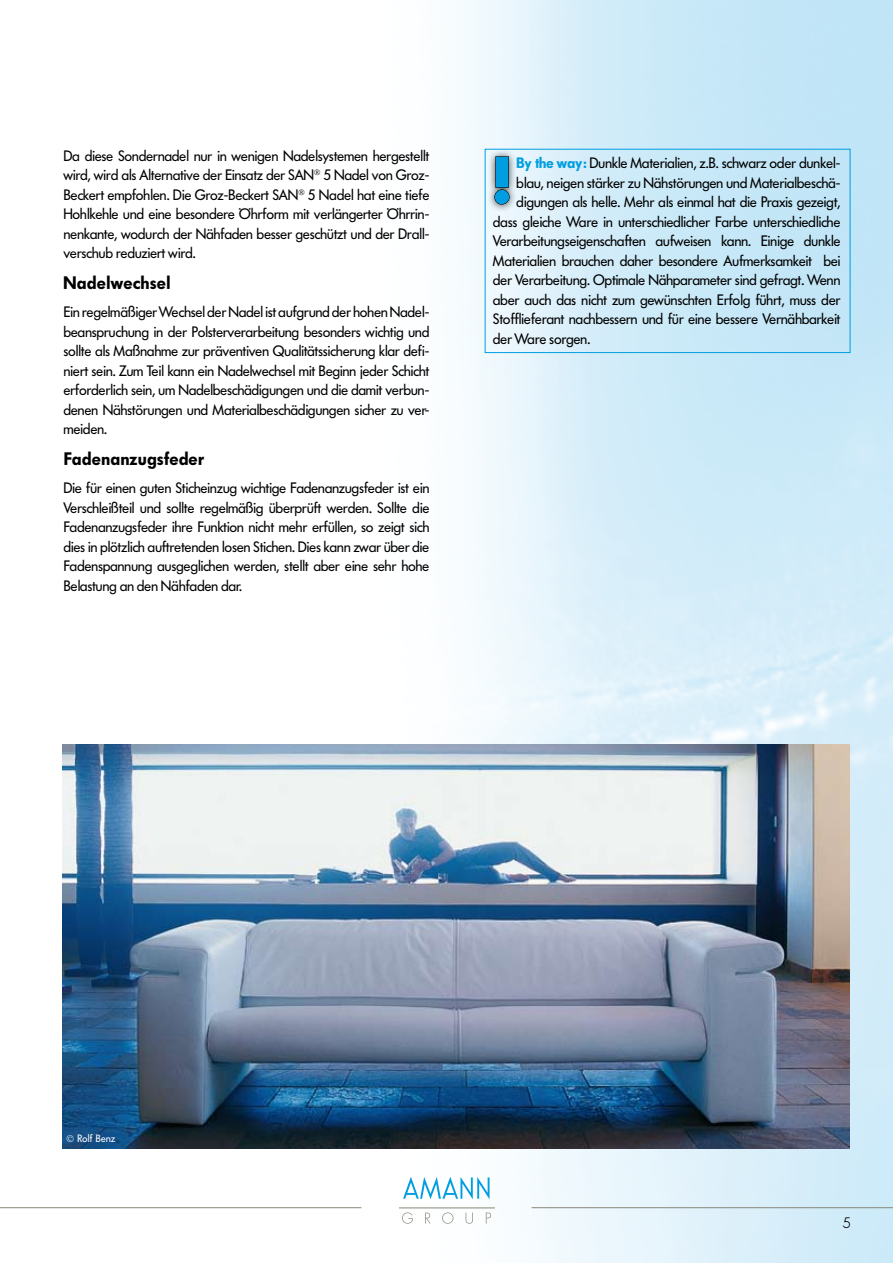
<style>
.page{position:relative;width:893px;height:1263px;background:#fff}
.page>*{position:absolute;margin:0;border:0;box-sizing:border-box;transform-origin:0 0}
.t1{font:66px "Fut Bol";color:#009ee0}
.t2{font:18px "Fut Hea";letter-spacing:.02em;color:#000}
.t3{font:15px/19.5px "Fut Boo Reg";color:#000;text-align:justify}
.t4{font:15px "Fut Lig";color:#000}
.t5{font:10.5px "Fut Boo Reg";letter-spacing:.02em;color:#fff}
.s1{font-family:"Fut Hea";color:#009ee0}
</style>
<div class="page">
<img style="left:0;top:0;width:893px;height:1263px">
<hr style="left:0;top:1207px;width:361px;height:1px;background:#878677">
<hr style="left:531px;top:1207px;width:362px;height:1px;background:#878677">
<svg style="left:402px;top:1212px;width:11px;height:12px"></svg>
<svg style="left:425px;top:1212px;width:6px;height:11px"></svg>
<svg style="left:442px;top:1212px;width:11px;height:12px"></svg>
<svg style="left:466px;top:1212px;width:7px;height:12px"></svg>
<svg style="left:486px;top:1212px;width:5px;height:11px"></svg>
<hr style="left:399px;top:1207px;width:96px;height:1px;background:#878677">
<svg style="left:403px;top:1177px;width:86px;height:22px"></svg>
<div style="left:485px;top:149px;width:365px;height:204px;border:1px solid #009ee0"></div>
<div style="left:486px;top:148px;width:31px;height:64px;background:#000;opacity:.75"></div>
<svg style="left:494px;top:156px;width:16px;height:49px"></svg>
<img style="left:62px;top:744px;width:787px;height:404px">
<p class="t3" style="left:64px;top:145px;width:367px">Da diese Sondernadel nur in wenigen Nadelsystemen hergestellt wird, wird als Alternative der Einsatz der SAN<sup>®</sup> 5 Nadel von Groz-Beckert empfohlen. Die Groz-Beckert SAN<sup>®</sup> 5 Nadel hat eine tiefe Hohlkehle und eine besondere Öhrform mit verlängerter Öhrrin&shy;nenkante, wodurch der Nähfaden besser geschützt und der Drall&shy;verschub reduziert wird.</p>
<p class="t2" style="left:64px;top:272px;width:109px">Nadelwechsel</p>
<p class="t3" style="left:64px;top:302px;width:367px">Ein regelmäßiger Wechsel der Nadel ist aufgrund der hohen Nadel&shy;beanspruchung in der Polsterverarbeitung besonders wichtig und sollte als Maßnahme zur präventiven Qualitätssicherung klar defi&shy;niert sein. Zum Teil kann ein Nadelwechsel mit Beginn jeder Schicht erforderlich sein, um Nadelbeschädigungen und die damit verbun&shy;denen Nähstörungen und Materialbeschädigungen sicher zu ver&shy;meiden.</p>
<p class="t2" style="left:64px;top:448px;width:142px">Fadenanzugsfeder</p>
<p class="t3" style="left:64px;top:478px;width:367px">Die für einen guten Sticheinzug wichtige Fadenanzugsfeder ist ein Verschleißteil und sollte regelmäßig überprüft werden. Sollte die Fadenanzugsfeder ihre Funktion nicht mehr erfüllen, so zeigt sich dies in plötzlich auftretenden losen Stichen. Dies kann zwar über die Fadenspannung ausgeglichen werden, stellt aber eine sehr hohe Belastung an den Nähfaden dar.</p>
<h1 class="t1" style="left:491px;top:142px;width:21px">!</h1>
<p class="t3" style="left:517px;top:153px;width:325px"><span class="s1">By the way:</span> Dunkle Materialien, z.B. schwarz oder dunkel-</p>
<p class="t3" style="left:517px;top:172px;width:325px">blau, neigen stärker zu Nähstörungen und Materialbeschä-</p>
<p class="t3" style="left:517px;top:192px;width:325px">digungen als helle. Mehr als einmal hat die Praxis gezeigt,</p>
<p class="t3" style="left:493px;top:211px;width:349px">dass gleiche Ware in unterschiedlicher Farbe unterschiedliche</p>
<p class="t3" style="left:493px;top:231px;width:349px">Verarbeitungseigenschaften aufweisen kann. Einige dunkle</p>
<p class="t3" style="left:493px;top:250px;width:349px">Materialien brauchen daher besondere Aufmerksamkeit bei</p>
<p class="t3" style="left:493px;top:270px;width:349px">der Verarbeitung. Optimale Nähparameter sind gefragt. Wenn</p>
<p class="t3" style="left:493px;top:289px;width:349px">aber auch das nicht zum gewünschten Erfolg führt, muss der</p>
<p class="t3" style="left:493px;top:309px;width:349px">Stofflieferant nachbessern und für eine bessere Vernähbarkeit</p>
<p class="t3" style="left:493px;top:328px;width:99px">der Ware sorgen.</p>
<p class="t5" style="left:67px;top:1132px;width:50px">© Rolf Benz</p>
<p class="t4" style="left:843px;top:1214px;width:9px">5</p>
</div>
